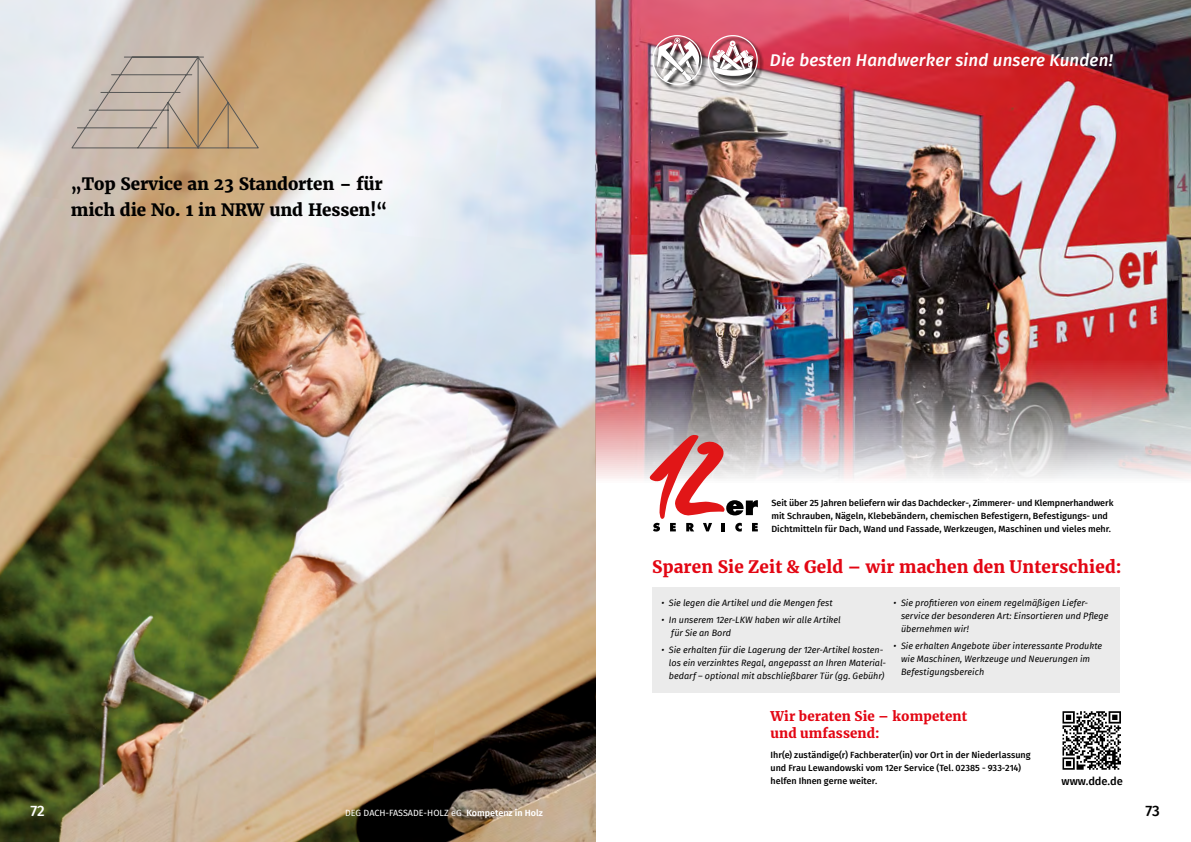
<style>
.page{position:relative;width:1191px;height:842px;background:#fff}
.page>*{position:absolute;margin:0;border:0;box-sizing:border-box;transform-origin:0 0}
.t1{font:800 17px "Merriweather";letter-spacing:-.01em;color:#000}
.t2{font:900 17px "Merriweather";letter-spacing:.01em;color:#e30613}
.t3{font:italic 500 17px "Fira Sans";letter-spacing:.01em;color:#fff}
.t4{font:500 15px "Fira Sans";color:#fff}
.t5{font:500 15px "Fira Sans";color:#000}
.t6{font:900 13.2px/17.4px "Merriweather";letter-spacing:.01em;color:#e30613}
.t7{font:500 11.1px "Fira Sans";color:#000}
.t8{font:italic 9px/13px "Fira Sans";color:#000}
.t9{font:500 9px/13px "Fira Sans";letter-spacing:-.005em;color:#000}
.t10{font:9px "Fira Sans";color:#fff}
.s1{font-weight:600}
</style>
<div class="page">
<img style="left:0;top:0;width:595px;height:842px">
<svg style="left:71px;top:56px;width:189px;height:93px"></svg>
<img style="left:595px;top:0;width:596px;height:485px">
<div style="left:653px;top:36px;width:110px;height:54px;background:#000;opacity:.75"></div>
<svg style="left:708px;top:35px;width:49px;height:50px"></svg>
<svg style="left:652px;top:35px;width:50px;height:50px"></svg>
<svg style="left:649px;top:435px;width:109px;height:97px"></svg>
<div style="left:652px;top:587px;width:468px;height:106px;background:#ebebeb"></div>
<svg style="left:1062px;top:711px;width:59px;height:59px"></svg>
<p class="t1" style="left:71px;top:172px;width:313px">„Top Service an 23 Standorten – für</p>
<p class="t1" style="left:71px;top:198px;width:318px">mich die No. 1 in NRW und Hessen!“</p>
<p class="t3" style="left:770px;top:47px;width:344px">Die besten Handwerker sind unsere Kunden!</p>
<p class="t9" style="left:771px;top:495px;width:343px">Seit über 25 Jahren beliefern wir das Dachdecker-, Zimmerer- und Klempnerhandwerk mit Schrauben, Nägeln, Klebebändern, chemischen Befestigern, Befestigungs- und</p>
<p class="t9" style="left:771px;top:521px;width:341px">Dichtmitteln für Dach, Wand und Fassade, Werkzeugen, Maschinen und vieles mehr.</p>
<p class="t2" style="left:652px;top:555px;width:471px">Sparen Sie Zeit &amp; Geld – wir machen den Unterschied:</p>
<p class="t8" style="left:661px;top:596px;width:173px">• Sie legen die Artikel und die Mengen fest</p>
<p class="t8" style="left:671px;top:613px;width:171px;text-indent:-10px">• In unserem 12er-LKW haben wir alle Artikel für Sie an Bord</p>
<p class="t8" style="left:669px;top:643px;width:219px;text-indent:-8px">• Sie erhalten für die Lagerung der 12er-Artikel kosten&shy;los ein verzinktes Regal, angepasst an Ihren Material&shy;bedarf – optional mit abschließbarer Tür (gg. Gebühr)</p>
<p class="t8" style="left:901px;top:596px;width:209px;text-indent:-8px">• Sie profitieren von einem regelmäßigen Liefer&shy;service der besonderen Art: Einsortieren und Pflege übernehmen wir!</p>
<p class="t8" style="left:901px;top:639px;width:203px;text-indent:-8px">• Sie erhalten Angebote über interessante Produkte wie Maschinen, Werkzeuge und Neuerungen im<br>Befestigungsbereich</p>
<p class="t6" style="left:770px;top:707px;width:198px">Wir beraten Sie – kompetent und umfassend:</p>
<p class="t9" style="left:770px;top:747px;width:261px">Ihr(e) zuständige(r) Fachberater(in) vor Ort in der Niederlassung und Frau Lewandowski vom 12er Service (Tel. 02385 - 933-214)</p>
<p class="t9" style="left:770px;top:773px;width:108px">helfen Ihnen gerne weiter.</p>
<p class="t7" style="left:1061px;top:772px;width:63px">www.dde.de</p>
<h2 class="t4" style="left:30px;top:799px;width:16px">72</h2>
<p class="t10" style="left:345px;top:806px;width:199px">DEG DACH-FASSADE-HOLZ eG <span class="s1">Kompetenz in Holz</span></p>
<h2 class="t5" style="left:1145px;top:799px;width:16px">73</h2>
</div>
